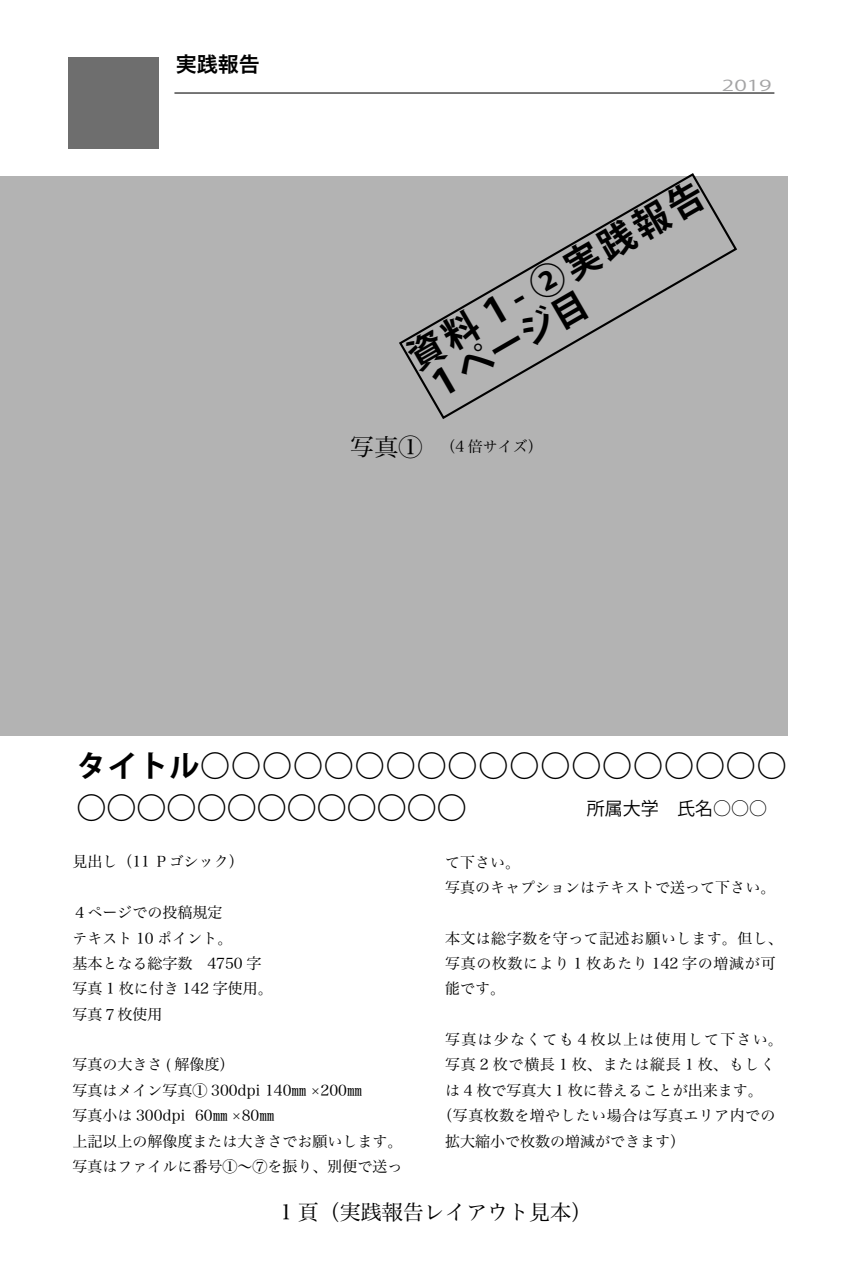
<style>
.page{position:relative;width:851px;height:1263px;background:#fff}
.page>*{position:absolute;margin:0;border:0;box-sizing:border-box;transform-origin:0 0}
.t1{font:700 36px/36px "Koz Go Pro";color:#000}
.t2{font:700 30px "Koz Go Pr 6 N";color:#000}
.t3{font:24px "Hira Min Pro W3";color:#000}
.t4{font:21px "Hira Min Pro W3";color:#000}
.t5{font:21px "Hiragino Sans W6";color:#000}
.t6{font:18px "Koz Go Pr 6 N";color:#000}
.t7{font:15px/25.3px "Hira Min Pro W3";color:#000}
.t8{font:15px/25.3px "Hira Min Pro W3";letter-spacing:.025em;color:#000}
.t9{font:15px "Hira Min Pro W3";letter-spacing:.08em;color:#000}
.t10{font:15px "Hira Min Pro W3";letter-spacing:.055em;color:#000}
.t11{font:15px "Koz Go Pr 6 N";color:#a4a4a5;scale:1.5 1}
.s1{font-weight:400}
</style>
<div class="page">
<div style="left:68px;top:57px;width:91px;height:92px;background:#6e6e6e"></div>
<hr style="left:174px;top:92px;width:600px;height:2px;background:#000">
<div style="left:0;top:176px;width:787px;height:560px;background:#b3b3b3"></div>
<svg style="left:399px;top:173px;width:338px;height:246px"></svg>
<h3 class="t5" style="left:176px;top:45px;width:86px">実践報告</h3>
<p class="t11" style="left:721px;top:77px;width:35px">2019</p>
<h1 class="t1" style="left:403px;top:346px;width:337px;rotate:-30deg">資料１- ②実践報告<br>１ページ目</h1>
<h3 class="t3" style="left:350px;top:426px;width:73px">写真1</h3>
<p class="t7" style="left:440px;top:432px;width:104px">（4 倍サイズ(</p>
<h2 class="t2" style="left:77px;top:749px;width:711px">タイトル○○○○○○○○○○○○○○○○○○○</h2>
<p class="t6" style="left:587px;top:798px;width:181px">所属大学　氏名○○○</p>
<h2 class="t2" style="left:77px;top:791px;width:511px">○○○○○○○○○○○○○<span class="s1">　　　　</span></h2>
<p class="t7" style="left:72px;top:848px;width:173px">見出し（11 Ｐゴシック(</p>
<p class="t7" style="left:72px;top:898px;width:202px">４ページでの投稿規定<br>テキスト 10 ポイント。<br>基本となる総字数　4750 字写真 1 枚に付き 142 字使用。写真７枚使用</p>
<p class="t7" style="left:72px;top:1051px;width:164px">写真の大きさ ( 解像度(</p>
<p class="t7" style="left:72px;top:1076px;width:291px">写真はメイン写真① 300dpi 140㎜ ×200㎜</p>
<p class="t7" style="left:195px;top:1101px;width:81px">60㎜ ×80㎜</p>
<p class="t7" style="left:445px;top:848px;width:331px">て下さい。<br>写真のキャプションはテキストで送って下さい。</p>
<p class="t8" style="left:445px;top:924px;width:339px">本文は総字数を守って記述お願いします。但し、写真の枚数により 1 枚あたり 142 字の増減が可能です。</p>
<p class="t9" style="left:445px;top:1027px;width:339px">写真は少なくても 4 枚以上は使用して下さい。</p>
<p class="t10" style="left:445px;top:1052px;width:332px">写真 2 枚で横長 1 枚、または縦長 1 枚、もしく</p>
<p class="t7" style="left:445px;top:1076px;width:319px">は 4 枚で写真大 1 枚に替えることが出来ます。</p>
<p class="t8" style="left:437px;top:1101px;width:339px">（写真枚数を増やしたい場合は写真エリア内での</p>
<p class="t7" style="left:445px;top:1127px;width:241px">拡大縮小で枚数の増減ができます(</p>
<p class="t7" style="left:72px;top:1101px;width:331px">写真小は 300dpi<br>上記以上の解像度または大きさでお願いします。写真はファイルに番号①〜⑦を振り、別便で送っ</p>
<h3 class="t4" style="left:280px;top:1194px;width:313px">1 頁（実践報告レイアウト見本(</h3>
</div>
